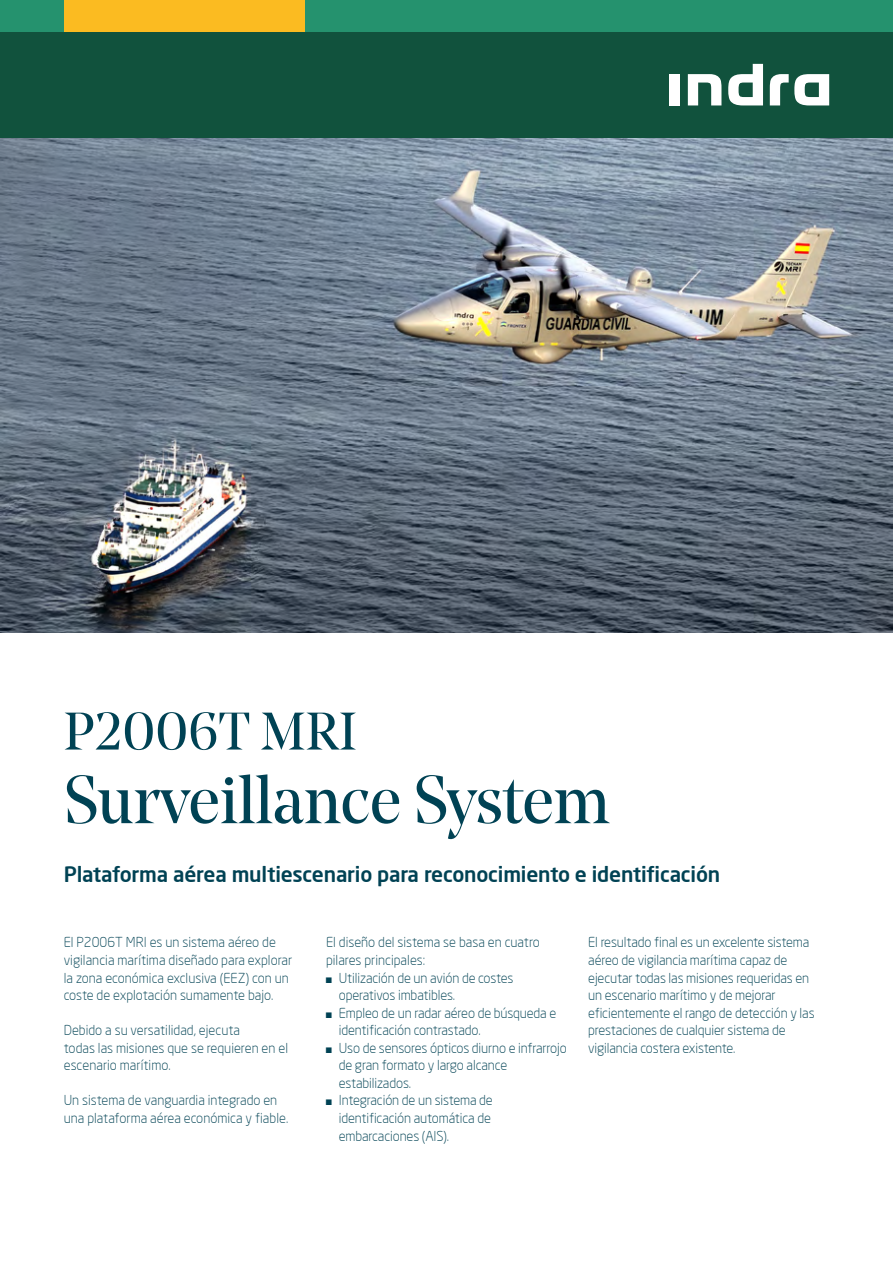
<style>
.page{position:relative;width:893px;height:1263px;background:#fff}
.page>*{position:absolute;margin:0;border:0;box-sizing:border-box;transform-origin:0 0}
.t1{font:67.5px "Noe Display";letter-spacing:-.01em;color:#004254}
.t2{font:52.5px "Noe Display";color:#004254}
.t3{font:500 21px "Neo Sans";letter-spacing:-.01em;color:#004254}
.t4{font:300 13.5px/17.5px "Neo Sans";letter-spacing:-.01em;color:#004254}
.s1{font-family:"Arial Narrow";font-weight:400;font-size:12px}
</style>
<div class="page">
<img style="left:0;top:138px;width:893px;height:494px">
<div style="left:0;top:32px;width:893px;height:106px;background:#11523d"></div>
<div style="left:0;top:0;width:893px;height:32px;background:#25926e"></div>
<div style="left:64px;top:0;width:241px;height:32px;background:#fbbb21"></div>
<div style="left:670px;top:74px;width:10px;height:31px;background:#fff"></div>
<svg style="left:688px;top:74px;width:33px;height:31px"></svg>
<svg style="left:728px;top:64px;width:35px;height:41px"></svg>
<svg style="left:770px;top:74px;width:59px;height:31px"></svg>
<h2 class="t2" style="left:64px;top:699px;width:295px">P2006T MRI</h2>
<h1 class="t1" style="left:64px;top:758px;width:548px">Surveillance System</h1>
<h3 class="t3" style="left:64px;top:861px;width:658px">Plataforma aérea multiescenario para reconocimiento e identificación</h3>
<p class="t4" style="left:64px;top:933px;width:230px">El P2006T MRI es un sistema aéreo de vigilancia marítima diseñado para explorar la zona económica exclusiva (EEZ) con un coste de explotación sumamente bajo.</p>
<p class="t4" style="left:64px;top:1021px;width:226px">Debido a su versatilidad, ejecuta<br>todas las misiones que se requieren en el escenario marítimo.</p>
<p class="t4" style="left:64px;top:1091px;width:226px">Un sistema de vanguardia integrado en una plataforma aérea económica y fiable.</p>
<p class="t4" style="left:326px;top:933px;width:215px">El diseño del sistema se basa en cuatro pilares principales:</p>
<p class="t4" style="left:339px;top:969px;width:176px;text-indent:-13px"><span class="s1">■</span> Utilización de un avión de costes operativos imbatibles.</p>
<p class="t4" style="left:339px;top:1004px;width:219px;text-indent:-13px"><span class="s1">■</span> Empleo de un radar aéreo de búsqueda e identificación contrastado.</p>
<p class="t4" style="left:339px;top:1039px;width:230px;text-indent:-13px"><span class="s1">■</span> Uso de sensores ópticos diurno e infrarrojo de gran formato y largo alcance estabilizados.</p>
<p class="t4" style="left:339px;top:1091px;width:156px;text-indent:-13px"><span class="s1">■</span> Integración de un sistema de identificación automática de embarcaciones (AIS).</p>
<p class="t4" style="left:588px;top:933px;width:228px">El resultado final es un excelente sistema aéreo de vigilancia marítima capaz de ejecutar todas las misiones requeridas en un escenario marítimo y de mejorar eficientemente el rango de detección y las prestaciones de cualquier sistema de vigilancia costera existente.</p>
</div>
